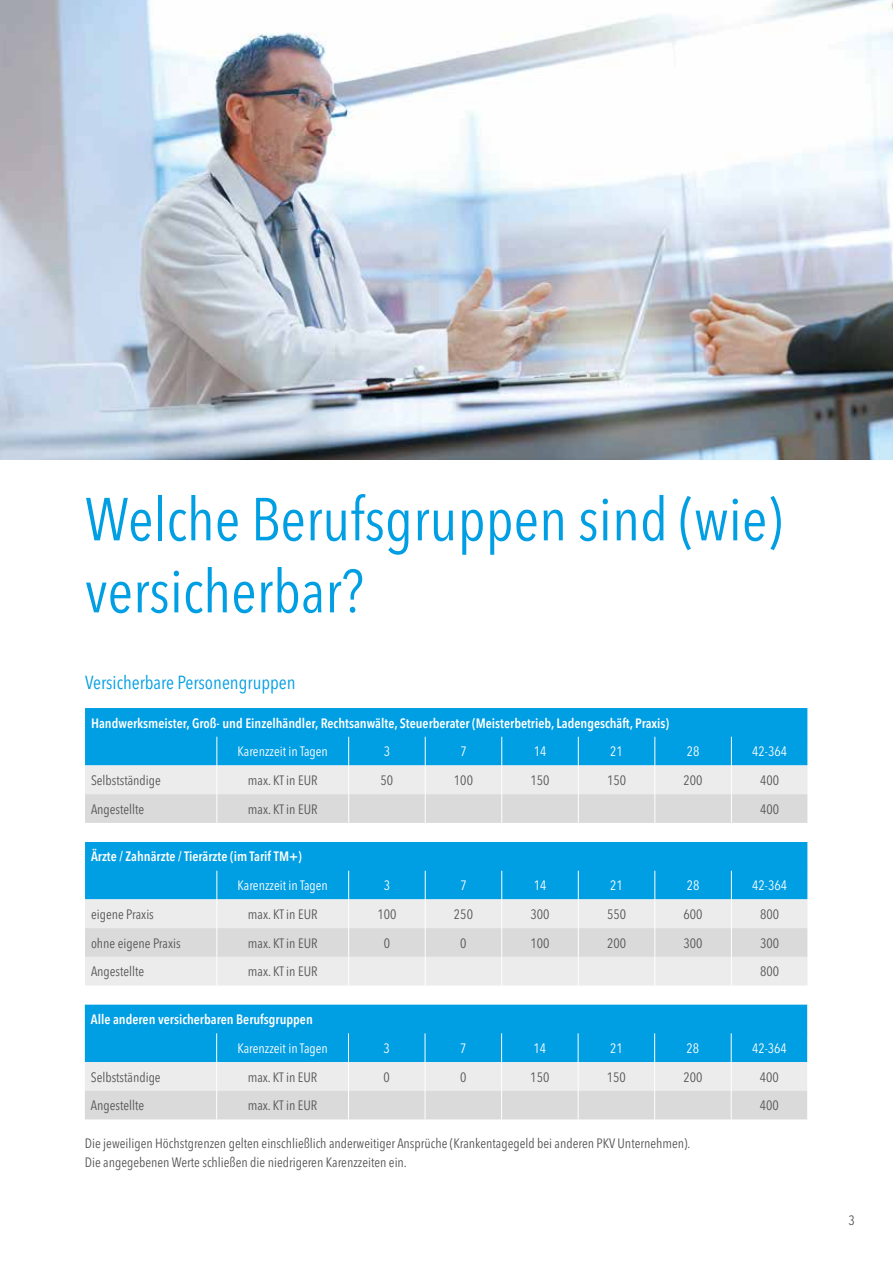
<style>
.page{position:relative;width:893px;height:1263px;background:#fff}
.page>*{position:absolute;margin:0;border:0;box-sizing:border-box;transform-origin:0 0}
.t1{font:condensed 60px/72px "Avenir Next LT Pro";color:#009ee3}
.t2{font:condensed 18.75px "Avenir Next LT Pro";color:#009ee3}
.t3{font:condensed 13.5px/19.2px "Avenir Next LT Pro";color:#565656}
.t4{font:600 condensed 13.5px "Avenir Next LT Pro";color:#fff}
.t5{font:condensed 13.5px "Avenir Next LT Pro";color:#fff}
</style>
<div class="page">
<img style="left:0;top:0;width:893px;height:459px">
<svg style="left:85px;top:708px;width:723px;height:115px;background:#73c1e3"></svg>
<svg style="left:85px;top:842px;width:723px;height:143px;background:#8ac9e5"></svg>
<svg style="left:85px;top:1005px;width:723px;height:114px;background:#72c0e3"></svg>
<h1 class="t1" style="left:85px;top:483px;width:699px">Welche Berufsgruppen sind (wie) versicherbar?</h1>
<h2 class="t2" style="left:85px;top:671px;width:212px">Versicherbare Personengruppen</h2>
<p class="t4" style="left:91px;top:714px;width:580px">Handwerksmeister, Groß- und Einzelhändler, Rechtsanwälte, Steuerberater (Meisterbetrieb, Ladengeschäft, Praxis)</p>
<p class="t5" style="left:238px;top:743px;width:92px">Karenzzeit in Tagen</p>
<p class="t5" style="left:384px;top:743px;width:8px">3</p>
<p class="t5" style="left:460px;top:743px;width:8px">7</p>
<p class="t5" style="left:534px;top:743px;width:14px">14</p>
<p class="t5" style="left:610px;top:743px;width:14px">21</p>
<p class="t5" style="left:687px;top:743px;width:14px">28</p>
<p class="t5" style="left:752px;top:743px;width:36px">42-364</p>
<p class="t3" style="left:91px;top:770px;width:71px">Selbstständige</p>
<p class="t3" style="left:248px;top:770px;width:71px">max. KT in EUR</p>
<p class="t3" style="left:381px;top:770px;width:14px">50</p>
<p class="t3" style="left:454px;top:770px;width:21px">100</p>
<p class="t3" style="left:530px;top:770px;width:21px">150</p>
<p class="t3" style="left:607px;top:770px;width:21px">150</p>
<p class="t3" style="left:684px;top:770px;width:21px">200</p>
<p class="t3" style="left:760px;top:770px;width:21px">400</p>
<p class="t3" style="left:91px;top:799px;width:55px">Angestellte</p>
<p class="t3" style="left:248px;top:799px;width:71px">max. KT in EUR</p>
<p class="t3" style="left:760px;top:799px;width:21px">400</p>
<p class="t4" style="left:91px;top:848px;width:212px">Ärzte / Zahnärzte / Tierärzte (im Tarif TM+)</p>
<p class="t5" style="left:238px;top:877px;width:92px">Karenzzeit in Tagen</p>
<p class="t5" style="left:384px;top:877px;width:8px">3</p>
<p class="t5" style="left:460px;top:877px;width:8px">7</p>
<p class="t5" style="left:534px;top:877px;width:14px">14</p>
<p class="t5" style="left:610px;top:877px;width:14px">21</p>
<p class="t5" style="left:687px;top:877px;width:14px">28</p>
<p class="t5" style="left:752px;top:877px;width:36px">42-364</p>
<p class="t3" style="left:91px;top:904px;width:64px">eigene Praxis</p>
<p class="t3" style="left:248px;top:904px;width:71px">max. KT in EUR</p>
<p class="t3" style="left:377px;top:904px;width:21px">100</p>
<p class="t3" style="left:454px;top:904px;width:21px">250</p>
<p class="t3" style="left:530px;top:904px;width:21px">300</p>
<p class="t3" style="left:607px;top:904px;width:21px">550</p>
<p class="t3" style="left:684px;top:904px;width:21px">600</p>
<p class="t3" style="left:760px;top:904px;width:21px">800</p>
<p class="t3" style="left:91px;top:933px;width:91px">ohne eigene Praxis</p>
<p class="t3" style="left:248px;top:933px;width:71px">max. KT in EUR</p>
<p class="t3" style="left:384px;top:933px;width:8px">0</p>
<p class="t3" style="left:460px;top:933px;width:8px">0</p>
<p class="t3" style="left:530px;top:933px;width:21px">100</p>
<p class="t3" style="left:607px;top:933px;width:21px">200</p>
<p class="t3" style="left:684px;top:933px;width:21px">300</p>
<p class="t3" style="left:760px;top:933px;width:21px">300</p>
<p class="t3" style="left:91px;top:962px;width:55px">Angestellte</p>
<p class="t3" style="left:248px;top:962px;width:71px">max. KT in EUR</p>
<p class="t3" style="left:760px;top:962px;width:21px">800</p>
<p class="t4" style="left:91px;top:1011px;width:223px">Alle anderen versicherbaren Berufsgruppen</p>
<p class="t5" style="left:237px;top:1040px;width:92px">Karenzzeit in Tagen</p>
<p class="t5" style="left:384px;top:1040px;width:8px">3</p>
<p class="t5" style="left:460px;top:1040px;width:8px">7</p>
<p class="t5" style="left:533px;top:1040px;width:14px">14</p>
<p class="t5" style="left:610px;top:1040px;width:14px">21</p>
<p class="t5" style="left:687px;top:1040px;width:14px">28</p>
<p class="t5" style="left:752px;top:1040px;width:36px">42-364</p>
<p class="t3" style="left:91px;top:1067px;width:71px">Selbstständige</p>
<p class="t3" style="left:248px;top:1067px;width:71px">max. KT in EUR</p>
<p class="t3" style="left:384px;top:1067px;width:8px">0</p>
<p class="t3" style="left:460px;top:1067px;width:8px">0</p>
<p class="t3" style="left:530px;top:1067px;width:21px">150</p>
<p class="t3" style="left:607px;top:1067px;width:21px">150</p>
<p class="t3" style="left:683px;top:1067px;width:21px">200</p>
<p class="t3" style="left:760px;top:1067px;width:21px">400</p>
<p class="t3" style="left:91px;top:1096px;width:55px">Angestellte</p>
<p class="t3" style="left:248px;top:1096px;width:71px">max. KT in EUR</p>
<p class="t3" style="left:760px;top:1096px;width:21px">400</p>
<p class="t3" style="left:85px;top:1134px;width:607px">Die jeweiligen Höchstgrenzen gelten einschließlich anderweitiger Ansprüche (Krankentagegeld bei anderen PKV Unternehmen).<br>Die angegebenen Werte schließen die niedrigeren Karenzzeiten ein.</p>
<p class="t3" style="left:848px;top:1210px;width:8px">3</p>
</div>
